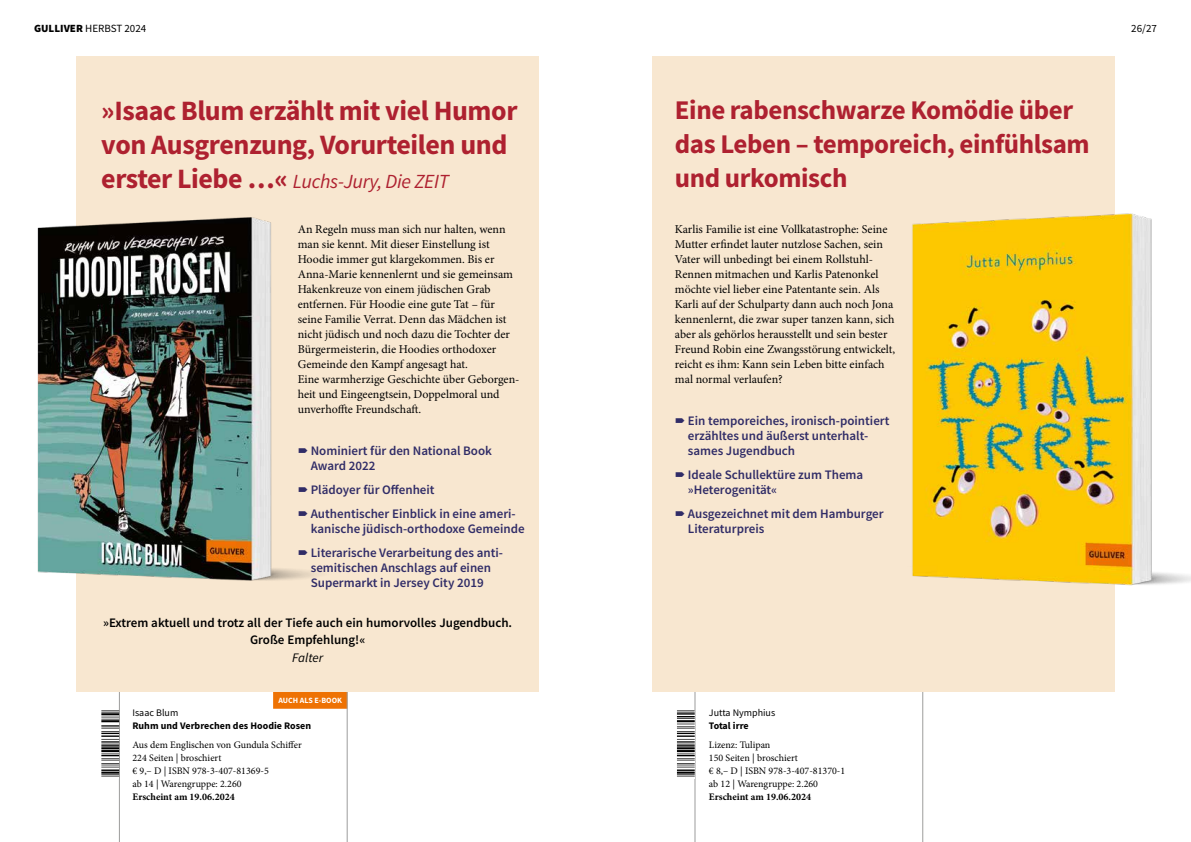
<style>
.page{position:relative;width:1191px;height:842px;background:#fff}
.page>*{position:absolute;margin:0;border:0;box-sizing:border-box;transform-origin:0 0}
.t1{font:700 28px/34px "Source Sans Pro";letter-spacing:-.015em;color:#ae2130}
.t2{font:700 27px/34px "Source Sans Pro";letter-spacing:-.015em;color:#ae2130}
.t3{font:italic 20px "Source Sans Pro";letter-spacing:-.015em;color:#ae2130}
.t4{font:600 13px/15px "Source Sans Pro";color:#302c67}
.t5{font:600 13px/17.5px "Source Sans Pro";color:#000;text-align:center}
.t6{font:italic 13px "Source Sans Pro";color:#000}
.t7{font:12px/15px "Minion Pro";color:#000}
.t8{font:11px "Source Sans Pro";color:#000}
.t9{font:10px/13px "Minion Pro";color:#000}
.t10{font:700 10px "Minion Pro";color:#000}
.t11{font:700 10px "Source Sans Pro";color:#000}
.t12{font:10px "Source Sans Pro";color:#000}
.t13{font:700 8px "Source Sans Pro";color:#fff}
.s1{font-weight:900}
.s2{font-weight:700;font-style:normal;font-size:28px}
</style>
<div class="page">
<svg style="left:677px;top:692px;width:246px;height:150px"></svg>
<div style="left:652px;top:57px;width:462px;height:635px;background:#f8e7d0"></div>
<div style="left:77px;top:57px;width:462px;height:635px;background:#f8e7d0"></div>
<img style="left:37px;top:190px;width:279px;height:422px">
<img style="left:912px;top:185px;width:279px;height:432px">
<svg style="left:101px;top:692px;width:246px;height:150px"></svg>
<svg style="left:299px;top:448px;width:8px;height:5px"></svg>
<svg style="left:299px;top:487px;width:8px;height:5px"></svg>
<svg style="left:299px;top:511px;width:8px;height:5px"></svg>
<svg style="left:299px;top:550px;width:8px;height:5px"></svg>
<p class="t8" style="left:34px;top:22px;width:114px"><span class="s1">GULLIVER</span> HERBST 2024</p>
<p class="t8" style="left:1131px;top:22px;width:27px">26/27</p>
<h1 class="t1" style="left:101px;top:94px;width:418px">»Isaac Blum erzählt mit viel Humor von Ausgrenzung, Vorurteilen und</h1>
<h3 class="t3" style="left:101px;top:169px;width:349px"><span class="s2">erster Liebe …«</span> Luchs-Jury, Die ZEIT</h3>
<p class="t7" style="left:298px;top:221px;width:223px">An Regeln muss man sich nur halten, wenn man sie kennt. Mit dieser Einstellung ist Hoodie immer gut klargekommen. Bis er Anna-Marie kennenlernt und sie gemeinsam Hakenkreuze von einem jüdischen Grab entfernen. Für Hoodie eine gute Tat – für seine Familie Verrat. Denn das Mädchen ist nicht jüdisch und noch dazu die Tochter der Bürgermeisterin, die Hoodies orthodoxer Gemeinde den Kampf angesagt hat.<br>Eine warmherzige Geschichte über Geborgen&shy;heit und Eingeengtsein, Doppelmoral und unverhoffte Freundschaft.</p>
<p class="t4" style="left:311px;top:443px;width:183px">Nominiert für den National Book<br>Award 2022</p>
<p class="t4" style="left:311px;top:477px;width:207px;line-height:24px">Plädoyer für Offenheit<br>Authentischer Einblick in eine ameri-</p>
<p class="t4" style="left:311px;top:516px;width:215px;line-height:24px">kanische jüdisch-orthodoxe Gemeinde<br>Literarische Verarbeitung des anti-</p>
<p class="t4" style="left:311px;top:560px;width:182px">semitischen Anschlags auf einen<br>Supermarkt in Jersey City 2019</p>
<p class="t5" style="left:103px;top:614px;width:410px">»Extrem aktuell und trotz all der Tiefe auch ein humorvolles Jugendbuch.<br>Große Empfehlung!«</p>
<p class="t6" style="left:292px;top:649px;width:33px">Falter</p>
<p class="t13" style="left:278px;top:695px;width:65px">AUCH ALS E-BOOK</p>
<p class="t12" style="left:132px;top:706px;width:47px">Isaac Blum</p>
<p class="t11" style="left:132px;top:719px;width:180px">Ruhm und Verbrechen des Hoodie Rosen</p>
<p class="t9" style="left:132px;top:739px;width:171px">Aus dem Englischen von Gundula Schiffer<br>224 Seiten | broschiert<br>€ 9,– D | ISBN 978-3-407-81369-5<br>ab 14 | Warengruppe: 2.260</p>
<p class="t10" style="left:132px;top:790px;width:104px">Erscheint am 19.06.2024</p>
<h2 class="t2" style="left:675px;top:93px;width:416px">Eine rabenschwarze Komödie über das Leben – temporeich, einfühlsam und urkomisch</h2>
<p class="t7" style="left:675px;top:221px;width:222px">Karlis Familie ist eine Vollkatastrophe: Seine Mutter erfindet lauter nutzlose Sachen, sein Vater will unbedingt bei einem Rollstuhl-Rennen mitmachen und Karlis Patenonkel möchte viel lieber eine Patentante sein. Als Karli auf der Schulparty dann auch noch Jona kennenlernt, die zwar super tanzen kann, sich aber als gehörlos herausstellt und sein bester Freund Robin eine Zwangsstörung entwickelt, reicht es ihm: Kann sein Leben bitte einfach mal normal verlaufen?</p>
<p class="t4" style="left:688px;top:413px;width:203px">Ein temporeiches, ironisch-pointiert erzähltes und äußerst unterhalt&shy;sames Jugendbuch</p>
<p class="t4" style="left:688px;top:467px;width:177px">Ideale Schullektüre zum Thema »Heterogenität«</p>
<p class="t4" style="left:688px;top:506px;width:197px">Ausgezeichnet mit dem Hamburger<br>Literaturpreis</p>
<p class="t12" style="left:709px;top:706px;width:68px">Jutta Nymphius</p>
<p class="t11" style="left:709px;top:719px;width:41px">Total irre</p>
<p class="t9" style="left:709px;top:739px;width:138px">Lizenz: Tulipan<br>150 Seiten | broschiert<br>€ 8,– D | ISBN 978-3-407-81370-1 ab 12 | Warengruppe: 2.260</p>
<p class="t10" style="left:709px;top:790px;width:104px">Erscheint am 19.06.2024</p>
</div>
